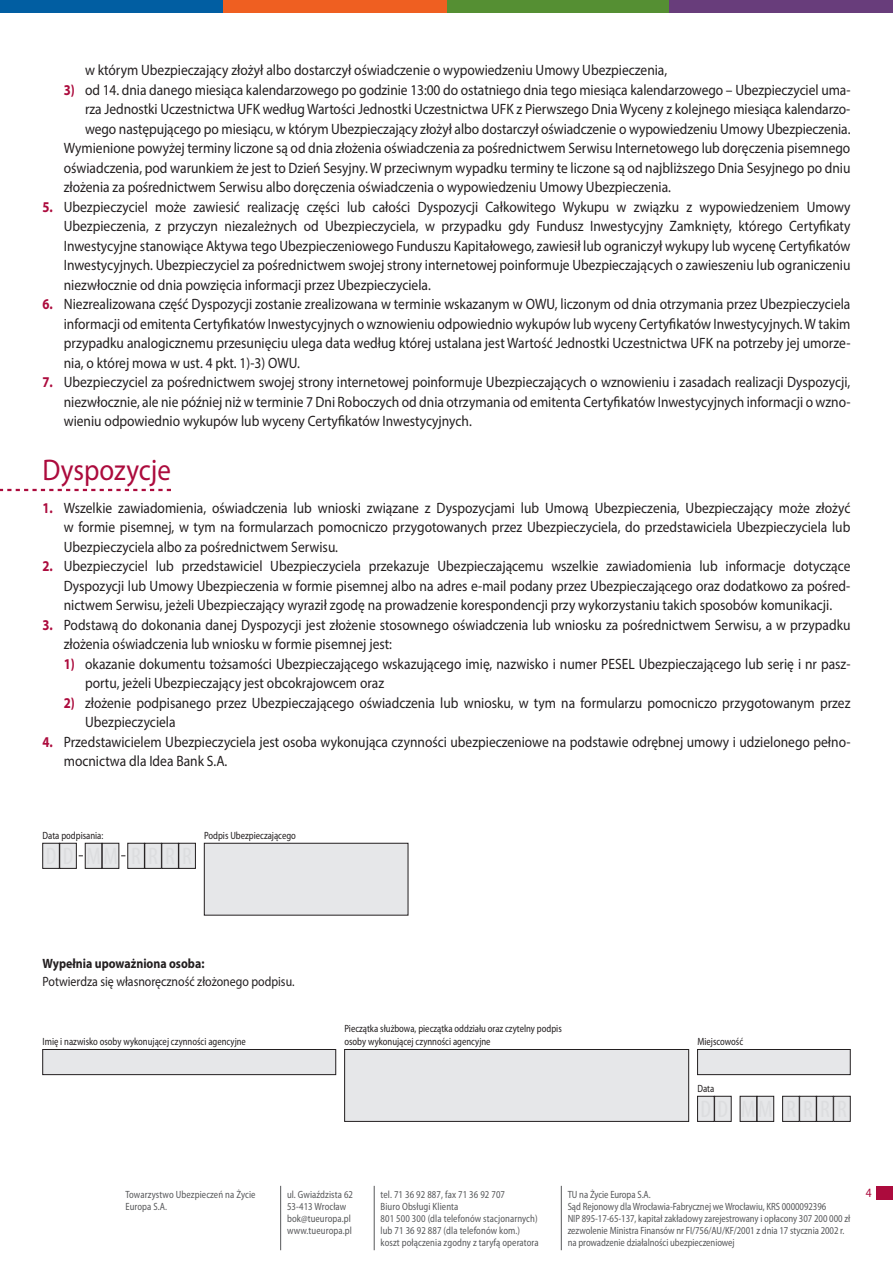
<style>
.page{position:relative;width:893px;height:1263px;background:#fff}
.page>*{position:absolute;margin:0;border:0;box-sizing:border-box;transform-origin:0 0}
.t1{font:30px "Myriad Pro";color:#ac0b3d;scale:.9 1}
.t2{font:15px/19.5px "Myriad Pro";color:#231f20;text-align:justify;scale:.9 1}
.t3{font:13.5px "Myriad Pro";color:#231f20;scale:.88 1}
.t4{font:700 13.5px "Myriad Pro";color:#231f20;scale:.88 1}
.t5{font:12.75px "Myriad Pro";color:#ac0b3d;scale:.9 1}
.t6{font:semi-condensed 10.5px/12px "Myriad Pro";color:#57585a;scale:.9 1}
.t7{font:semi-condensed 10.5px "Myriad Pro";color:#231f20;scale:.9 1}
.s1{font-weight:700;color:#ac0b3d}
</style>
<div class="page">
<div style="left:446px;top:0;width:224px;height:13px;background:#558f33"></div>
<div style="left:670px;top:0;width:223px;height:13px;background:#683d7b"></div>
<div style="left:0;top:0;width:223px;height:13px;background:#015ea2"></div>
<div style="left:223px;top:0;width:223px;height:13px;background:#ef5f21"></div>
<div style="left:876px;top:1186px;width:17px;height:13px;background:#ac0b3d"></div>
<hr style="left:280px;top:1186px;width:1px;height:64px;background:#57585a">
<hr style="left:374px;top:1186px;width:1px;height:64px;background:#57585a">
<hr style="left:561px;top:1186px;width:1px;height:64px;background:#57585a">
<svg style="left:0;top:489px;width:171px;height:2px"></svg>
<div style="left:43px;top:843px;width:16px;height:25px;background:#e6e7e9"></div>
<div style="left:43px;top:843px;width:17px;height:25px;border:1px solid #231f20"></div>
<div style="left:85px;top:843px;width:17px;height:25px;background:#e6e7e9"></div>
<div style="left:85px;top:843px;width:17px;height:25px;border:1px solid #231f20"></div>
<div style="left:128px;top:843px;width:16px;height:25px;background:#e6e7e9"></div>
<div style="left:128px;top:843px;width:17px;height:25px;border:1px solid #231f20"></div>
<div style="left:162px;top:843px;width:16px;height:25px;background:#e6e7e9"></div>
<div style="left:162px;top:843px;width:17px;height:25px;border:1px solid #231f20"></div>
<div style="left:60px;top:843px;width:16px;height:25px;background:#e6e7e9"></div>
<div style="left:60px;top:843px;width:17px;height:25px;border:1px solid #231f20"></div>
<div style="left:102px;top:843px;width:17px;height:25px;background:#e6e7e9"></div>
<div style="left:102px;top:843px;width:17px;height:25px;border:1px solid #231f20"></div>
<div style="left:145px;top:843px;width:16px;height:25px;background:#e6e7e9"></div>
<div style="left:145px;top:843px;width:17px;height:25px;border:1px solid #231f20"></div>
<div style="left:179px;top:843px;width:16px;height:25px;background:#e6e7e9"></div>
<div style="left:179px;top:843px;width:17px;height:25px;border:1px solid #231f20"></div>
<div style="left:698px;top:1096px;width:16px;height:25px;background:#e6e7e9"></div>
<div style="left:697px;top:1096px;width:17px;height:25px;border:1px solid #231f20"></div>
<div style="left:740px;top:1096px;width:17px;height:25px;background:#e6e7e9"></div>
<div style="left:740px;top:1096px;width:17px;height:25px;border:1px solid #231f20"></div>
<div style="left:783px;top:1096px;width:16px;height:25px;background:#e6e7e9"></div>
<div style="left:782px;top:1096px;width:17px;height:25px;border:1px solid #231f20"></div>
<div style="left:817px;top:1096px;width:16px;height:25px;background:#e6e7e9"></div>
<div style="left:816px;top:1096px;width:17px;height:25px;border:1px solid #231f20"></div>
<div style="left:715px;top:1096px;width:16px;height:25px;background:#e6e7e9"></div>
<div style="left:714px;top:1096px;width:17px;height:25px;border:1px solid #231f20"></div>
<div style="left:757px;top:1096px;width:17px;height:25px;background:#e6e7e9"></div>
<div style="left:757px;top:1096px;width:17px;height:25px;border:1px solid #231f20"></div>
<div style="left:800px;top:1096px;width:16px;height:25px;background:#e6e7e9"></div>
<div style="left:799px;top:1096px;width:17px;height:25px;border:1px solid #231f20"></div>
<div style="left:834px;top:1096px;width:16px;height:25px;background:#e6e7e9"></div>
<div style="left:833px;top:1096px;width:17px;height:25px;border:1px solid #231f20"></div>
<div style="left:204px;top:843px;width:204px;height:72px;background:#e6e7e9"></div>
<div style="left:204px;top:843px;width:204px;height:72px;border:1px solid #231f20"></div>
<div style="left:345px;top:1049px;width:344px;height:72px;background:#e6e7e9"></div>
<div style="left:344px;top:1049px;width:345px;height:72px;border:1px solid #231f20"></div>
<div style="left:43px;top:1049px;width:293px;height:25px;background:#e6e7e9"></div>
<div style="left:43px;top:1049px;width:293px;height:26px;border:1px solid #231f20"></div>
<div style="left:698px;top:1049px;width:152px;height:25px;background:#e6e7e9"></div>
<div style="left:697px;top:1049px;width:153px;height:26px;border:1px solid #231f20"></div>
<p class="t2" style="left:85px;top:60px;width:648px">w którym Ubezpieczający złożył albo dostarczył oświadczenie o wypowiedzeniu Umowy Ubezpieczenia,</p>
<p class="t2" style="left:64px;top:80px;width:876px"><span class="s1">3)</span> od 14. dnia danego miesiąca kalendarzowego po godzinie 13:00 do ostatniego dnia tego miesiąca kalendarzowego – Ubezpieczyciel uma-</p>
<p class="t2" style="left:85px;top:99px;width:852px">rza Jednostki Uczestnictwa UFK według Wartości Jednostki Uczestnictwa UFK z Pierwszego Dnia Wyceny z kolejnego miesiąca kalendarzo-</p>
<p class="t2" style="left:85px;top:119px;width:852px">wego następującego po miesiącu, w którym Ubezpieczający złożył albo dostarczył oświadczenie o wypowiedzeniu Umowy Ubezpieczenia.</p>
<p class="t2" style="left:64px;top:138px;width:875px">Wymienione powyżej terminy liczone są od dnia złożenia oświadczenia za pośrednictwem Serwisu Internetowego lub doręczenia pisemnego</p>
<p class="t2" style="left:64px;top:158px;width:876px">oświadczenia, pod warunkiem że jest to Dzień Sesyjny. W przeciwnym wypadku terminy te liczone są od najbliższego Dnia Sesyjnego po dniu</p>
<p class="t2" style="left:64px;top:177px;width:676px">złożenia za pośrednictwem Serwisu albo doręczenia oświadczenia o wypowiedzeniu Umowy Ubezpieczenia.</p>
<p class="t2" style="left:64px;top:197px;width:876px;text-indent:-21px"><span class="s1">5.</span> Ubezpieczyciel może zawiesić realizację części lub całości Dyspozycji Całkowitego Wykupu w związku z wypowiedzeniem Umowy Ubezpieczenia, z przyczyn niezależnych od Ubezpieczyciela, w przypadku gdy Fundusz Inwestycyjny Zamknięty, którego Certyfikaty Inwestycyjne stanowiące Aktywa tego Ubezpieczeniowego Funduszu Kapitałowego, zawiesił lub ograniczył wykupy lub wycenę Certyfikatów Inwestycyjnych. Ubezpieczyciel za pośrednictwem swojej strony internetowej poinformuje Ubezpieczających o zawieszeniu lub ograniczeniu niezwłocznie od dnia powzięcia informacji przez Ubezpieczyciela.</p>
<p class="t2" style="left:64px;top:294px;width:876px;text-indent:-21px"><span class="s1">6.</span> Niezrealizowana część Dyspozycji zostanie zrealizowana w terminie wskazanym w OWU, liczonym od dnia otrzymania przez Ubezpieczyciela informacji od emitenta Certyfikatów Inwestycyjnych o wznowieniu odpowiednio wykupów lub wyceny Certyfikatów Inwestycyjnych. W takim przypadku analogicznemu przesunięciu ulega data według której ustalana jest Wartość Jednostki Uczestnictwa UFK na potrzeby jej umorze&shy;nia, o której mowa w ust. 4 pkt. 1)-3) OWU.</p>
<p class="t2" style="left:64px;top:372px;width:876px;text-indent:-21px"><span class="s1">7.</span> Ubezpieczyciel za pośrednictwem swojej strony internetowej poinformuje Ubezpieczających o wznowieniu i zasadach realizacji Dyspozycji, niezwłocznie, ale nie później niż w terminie 7 Dni Roboczych od dnia otrzymania od emitenta Certyfikatów Inwestycyjnych informacji o wzno&shy;wieniu odpowiednio wykupów lub wyceny Certyfikatów Inwestycyjnych.</p>
<h1 class="t1" style="left:43px;top:452px;width:144px">Dyspozycje</h1>
<p class="t2" style="left:64px;top:498px;width:876px;text-indent:-21px"><span class="s1">1.</span> Wszelkie zawiadomienia, oświadczenia lub wnioski związane z Dyspozycjami lub Umową Ubezpieczenia, Ubezpieczający może złożyć w formie pisemnej, w tym na formularzach pomocniczo przygotowanych przez Ubezpieczyciela, do przedstawiciela Ubezpieczyciela lub Ubezpieczyciela albo za pośrednictwem Serwisu.</p>
<p class="t2" style="left:64px;top:556px;width:875px;text-indent:-21px"><span class="s1">2.</span> Ubezpieczyciel lub przedstawiciel Ubezpieczyciela przekazuje Ubezpieczającemu wszelkie zawiadomienia lub informacje dotyczące Dyspozycji lub Umowy Ubezpieczenia w formie pisemnej albo na adres e-mail podany przez Ubezpieczającego oraz dodatkowo za pośred&shy;nictwem Serwisu, jeżeli Ubezpieczający wyraził zgodę na prowadzenie korespondencji przy wykorzystaniu takich sposobów komunikacji.</p>
<p class="t2" style="left:64px;top:615px;width:876px;text-indent:-21px"><span class="s1">3.</span> Podstawą do dokonania danej Dyspozycji jest złożenie stosownego oświadczenia lub wniosku za pośrednictwem Serwisu, a w przypadku złożenia oświadczenia lub wniosku w formie pisemnej jest:</p>
<p class="t2" style="left:85px;top:654px;width:852px;text-indent:-21px"><span class="s1">1)</span> okazanie dokumentu tożsamości Ubezpieczającego wskazującego imię, nazwisko i numer PESEL Ubezpieczającego lub serię i nr pasz&shy;portu, jeżeli Ubezpieczający jest obcokrajowcem oraz</p>
<p class="t2" style="left:85px;top:693px;width:852px;text-indent:-21px"><span class="s1">2)</span> złożenie podpisanego przez Ubezpieczającego oświadczenia lub wniosku, w tym na formularzu pomocniczo przygotowanym przez<br>Ubezpieczyciela</p>
<p class="t2" style="left:64px;top:732px;width:876px;text-indent:-21px"><span class="s1">4.</span> Przedstawicielem Ubezpieczyciela jest osoba wykonująca czynności ubezpieczeniowe na podstawie odrębnej umowy i udzielonego pełno&shy;mocnictwa dla Idea Bank S.A.</p>
<p class="t7" style="left:43px;top:830px;width:69px">Data podpisania:</p>
<p class="t7" style="left:204px;top:830px;width:104px">Podpis Ubezpieczającego</p>
<p class="t4" style="left:43px;top:955px;width:186px">Wypełnia upoważniona osoba:</p>
<p class="t3" style="left:43px;top:973px;width:288px">Potwierdza się własnoręczność złożonego podpisu.</p>
<p class="t7" style="left:344px;top:1023px;width:243px">Pieczątka służbowa, pieczątka oddziału oraz czytelny podpis</p>
<p class="t7" style="left:43px;top:1036px;width:228px">Imię i nazwisko osoby wykonującej czynności agencyjne</p>
<p class="t7" style="left:344px;top:1036px;width:164px">osoby wykonującej czynności agencyjne</p>
<p class="t7" style="left:697px;top:1036px;width:52px">Miejscowość</p>
<p class="t7" style="left:697px;top:1082px;width:20px">Data</p>
<p class="t6" style="left:125px;top:1189px;width:146px">Towarzystwo Ubezpieczeń na Życie</p>
<p class="t5" style="left:866px;top:1185px;width:8px">4</p>
<p class="t6" style="left:125px;top:1201px;width:48px">Europa S.A.</p>
<p class="t6" style="left:287px;top:1189px;width:75px">ul. Gwiaździsta 62<br>53-413 Wrocław bok@tueuropa.pl www.tueuropa.pl</p>
<p class="t6" style="left:381px;top:1189px;width:177px">tel. 71 36 92 887, fax 71 36 92 707<br>Biuro Obsługi Klienta<br>801 500 300 (dla telefonów stacjonarnych) lub 71 36 92 887 (dla telefonów kom.) koszt połączenia zgodny z taryfą operatora</p>
<p class="t6" style="left:568px;top:1189px;width:315px">TU na Życie Europa S.A.<br>Sąd Rejonowy dla Wrocławia-Fabrycznej we Wrocławiu, KRS 0000092396<br>NIP 895-17-65-137, kapitał zakładowy zarejestrowany i opłacony 307 200 000 zł zezwolenie Ministra Finansów nr FI/756/AU/KF/2001 z dnia 17 stycznia 2002 r. na prowadzenie działalności ubezpieczeniowej</p>
</div>
